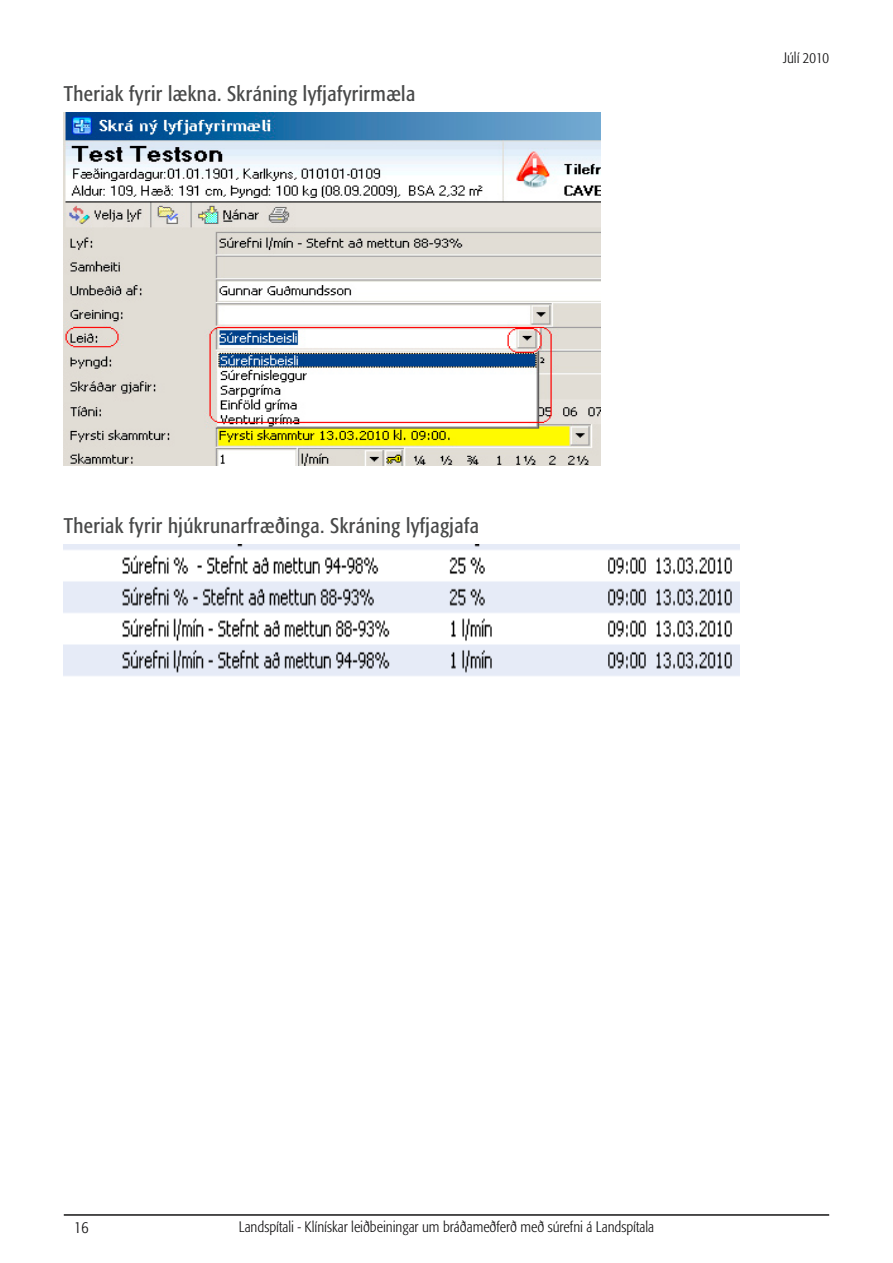
<style>
.page{position:relative;width:893px;height:1263px;background:#fff}
.page>*{position:absolute;margin:0;border:0;box-sizing:border-box;transform-origin:0 0}
.t1{font:condensed 21px "Formata";letter-spacing:.02em;color:#484949}
.t2{font:300 condensed 16.5px "Formata";color:#141314}
.t3{font:300 condensed 15px "Formata";color:#141314}
</style>
<div class="page">
<hr style="left:64px;top:1214px;width:765px;height:2px;background:#141314">
<img style="left:64px;top:113px;width:536px;height:352px">
<img style="left:64px;top:545px;width:675px;height:131px">
<p class="t1" style="left:64px;top:81px;width:353px">Theriak fyrir lækna. Skráning lyfjafyrirmæla</p>
<p class="t1" style="left:64px;top:513px;width:417px">Theriak fyrir hjúkrunarfræðinga. Skráning lyfjagjafa</p>
<p class="t3" style="left:783px;top:49px;width:48px">Júlí 2010</p>
<p class="t2" style="left:74px;top:1218px;width:16px">16</p>
<p class="t3" style="left:239px;top:1218px;width:417px">Landspítali - Klínískar leiðbeiningar um bráðameðferð með súrefni á Landspítala</p>
</div>
